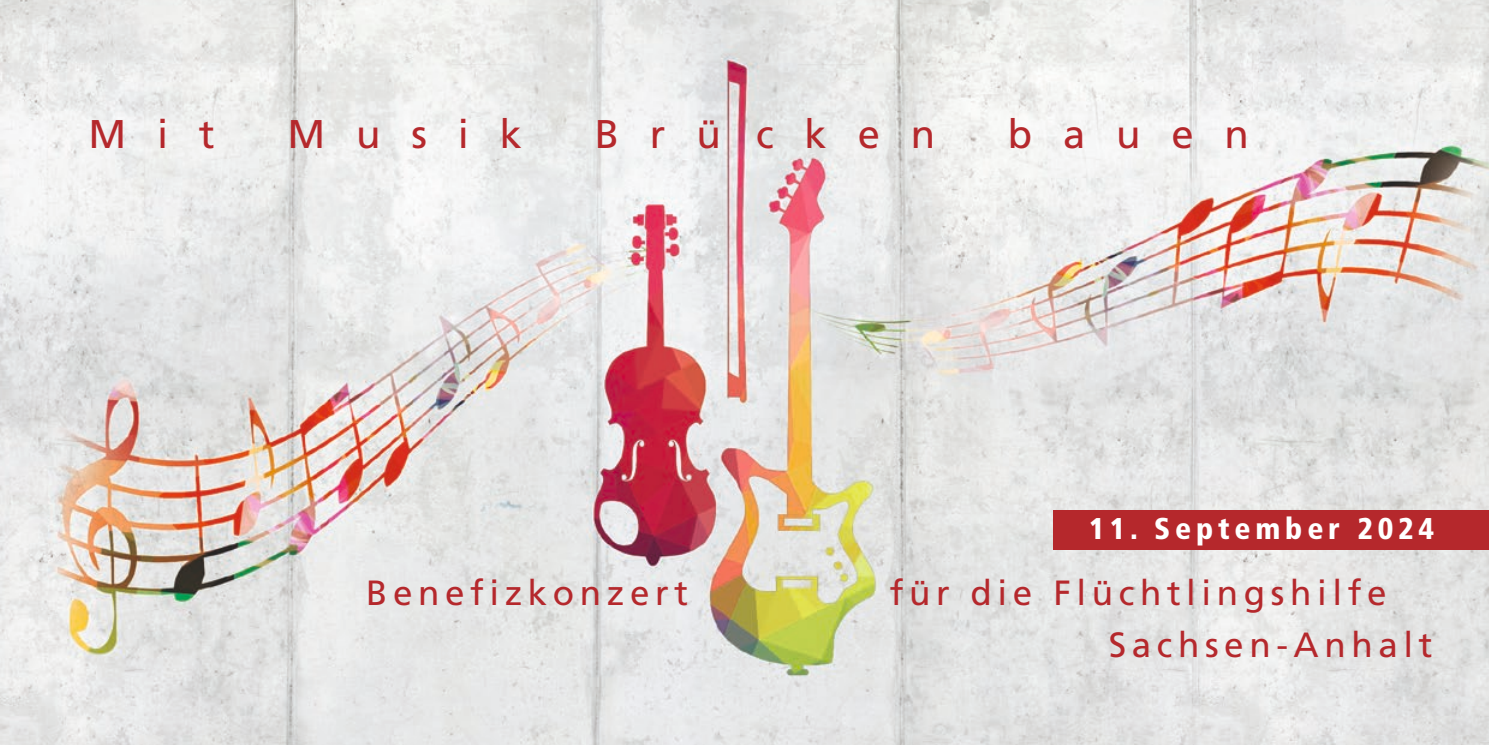
<style>
.page{position:relative;width:1489px;height:745px;background:#fff}
.page>*{position:absolute;margin:0;border:0;box-sizing:border-box;transform-origin:0 0}
.t1{font:40px "Frutiger LT";letter-spacing:.77em;color:#b5282c}
.t2{font:35px/52.2px "Frutiger LT";letter-spacing:.16em;color:#b5282c}
.t3{font:900 condensed 30px "Frutiger LT";letter-spacing:.16em;color:#fff}
</style>
<div class="page">
<img style="left:0;top:0;width:1488px;height:744px">
<div style="left:1053px;top:510px;width:435px;height:39px;background:#b5282c"></div>
<p class="t1" style="left:89px;top:110px;width:128px">Mit</p>
<p class="t1" style="left:287px;top:110px;width:236px">Musik</p>
<p class="t1" style="left:594px;top:110px;width:342px">Brücken</p>
<p class="t1" style="left:1007px;top:110px;width:243px">bauen</p>
<p class="t3" style="left:1089px;top:510px;width:346px">11. September 2024</p>
<p class="t2" style="left:366px;top:566px;width:323px">Benefizkonzert</p>
<p class="t2" style="left:1108px;top:566px;width:325px;text-indent:-219px">für die Flüchtlingshilfe<br>Sachsen-Anhalt</p>
</div>
